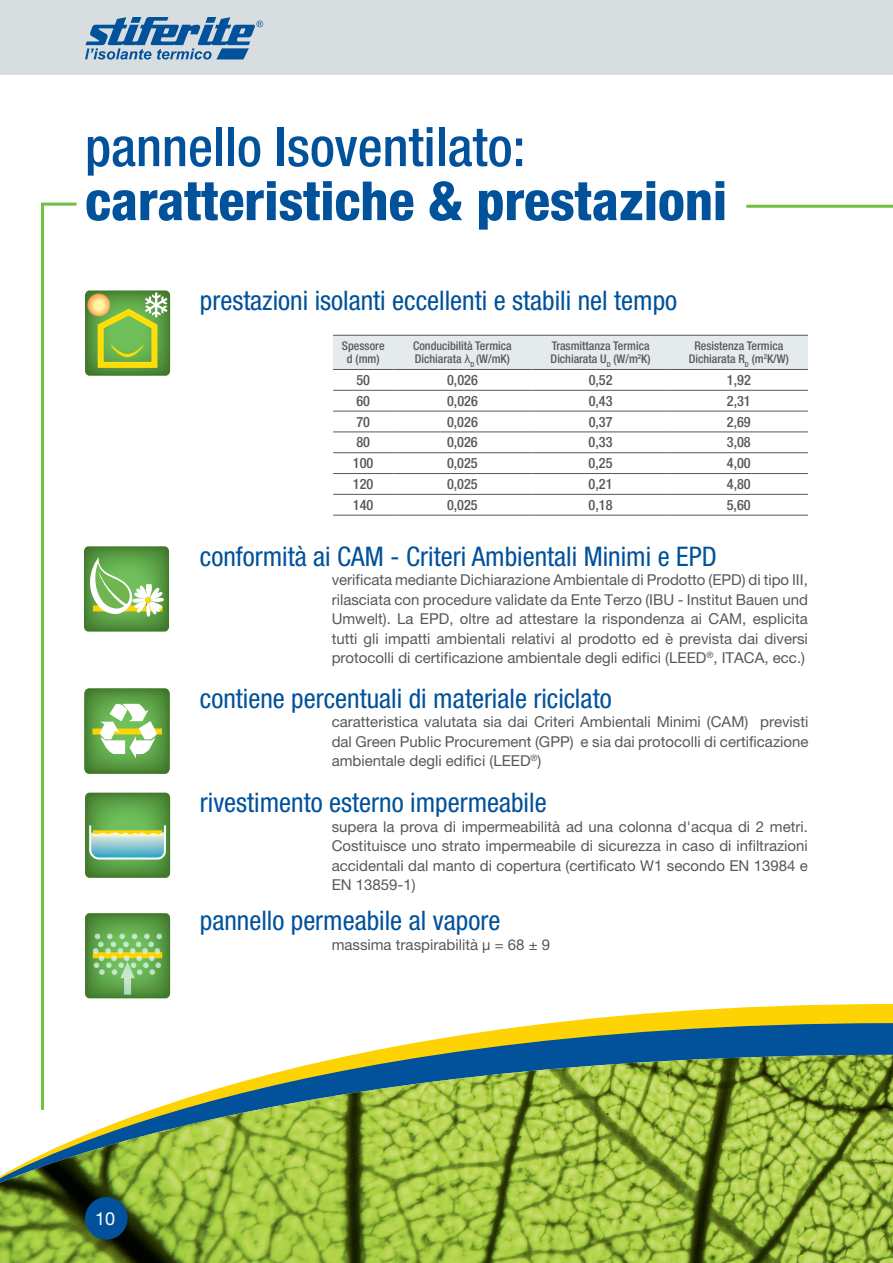
<style>
.page{position:relative;width:893px;height:1263px;background:#fff}
.page>*{position:absolute;margin:0;border:0;box-sizing:border-box;transform-origin:0 0}
.t1{font:800 condensed 54px "Helvetica Neue LT Pro";color:#01519b}
.t2{font:500 condensed 54px "Helvetica Neue LT Pro";color:#01519b}
.t3{font:condensed 27px "Helvetica Neue LT Pro";color:#01519b}
.t4{font:18px "Helvetica Neue LT Pro";color:#fff}
.t5{font:15px/19.5px "Helvetica Neue LT Pro";color:#57585a;text-align:justify}
.t6{font:500 condensed 14.25px "Helvetica Neue LT Pro";color:#57585a}
.t7{font:500 condensed 12px/13.6px "Helvetica Neue LT Pro";color:#57585a;text-align:center}
.s1{font-family:"Arial Unicode MS";font-weight:400;font-stretch:normal}
</style>
<div class="page">
<div style="left:0;top:0;width:893px;height:74px;background:#d8dde0"></div>
<svg style="left:85px;top:17px;width:178px;height:43px"></svg>
<img style="left:0;top:797px;width:893px;height:466px">
<div style="left:85px;top:1197px;width:43px;height:42px;background:#01519b;border-radius:50%"></div>
<div style="left:333px;top:336px;width:410px;height:33px;background:#e5eaec"></div>
<hr style="left:333px;top:335px;width:60px;height:1px;background:#57585a">
<hr style="left:393px;top:335px;width:138px;height:1px;background:#57585a">
<hr style="left:531px;top:335px;width:139px;height:1px;background:#57585a">
<hr style="left:670px;top:335px;width:138px;height:1px;background:#57585a">
<hr style="left:333px;top:369px;width:60px;height:1px;background:#57585a">
<hr style="left:393px;top:369px;width:138px;height:1px;background:#57585a">
<hr style="left:531px;top:369px;width:139px;height:1px;background:#57585a">
<hr style="left:670px;top:369px;width:138px;height:1px;background:#57585a">
<hr style="left:333px;top:390px;width:60px;height:1px;background:#57585a">
<hr style="left:393px;top:390px;width:138px;height:1px;background:#57585a">
<hr style="left:531px;top:390px;width:139px;height:1px;background:#57585a">
<hr style="left:670px;top:390px;width:138px;height:1px;background:#57585a">
<hr style="left:333px;top:411px;width:60px;height:1px;background:#57585a">
<hr style="left:393px;top:411px;width:138px;height:1px;background:#57585a">
<hr style="left:531px;top:411px;width:139px;height:1px;background:#57585a">
<hr style="left:670px;top:411px;width:138px;height:1px;background:#57585a">
<hr style="left:333px;top:431px;width:60px;height:1px;background:#57585a">
<hr style="left:393px;top:431px;width:138px;height:1px;background:#57585a">
<hr style="left:531px;top:431px;width:139px;height:1px;background:#57585a">
<hr style="left:670px;top:431px;width:138px;height:1px;background:#57585a">
<hr style="left:333px;top:452px;width:60px;height:1px;background:#57585a">
<hr style="left:393px;top:452px;width:138px;height:1px;background:#57585a">
<hr style="left:531px;top:452px;width:139px;height:1px;background:#57585a">
<hr style="left:670px;top:452px;width:138px;height:1px;background:#57585a">
<hr style="left:333px;top:473px;width:60px;height:1px;background:#57585a">
<hr style="left:393px;top:473px;width:138px;height:1px;background:#57585a">
<hr style="left:531px;top:473px;width:139px;height:1px;background:#57585a">
<hr style="left:670px;top:473px;width:138px;height:1px;background:#57585a">
<hr style="left:333px;top:494px;width:60px;height:1px;background:#57585a">
<hr style="left:393px;top:494px;width:138px;height:1px;background:#57585a">
<hr style="left:531px;top:494px;width:139px;height:1px;background:#57585a">
<hr style="left:670px;top:494px;width:138px;height:1px;background:#57585a">
<hr style="left:333px;top:515px;width:60px;height:1px;background:#57585a">
<hr style="left:393px;top:515px;width:138px;height:1px;background:#57585a">
<hr style="left:531px;top:515px;width:139px;height:1px;background:#57585a">
<hr style="left:670px;top:515px;width:138px;height:1px;background:#57585a">
<svg style="left:743px;top:204px;width:150px;height:803px"></svg>
<svg style="left:40px;top:202px;width:130px;height:911px"></svg>
<h1 class="t2" style="left:85px;top:115px;width:442px">pannello Isoventilato:</h1>
<h1 class="t1" style="left:85px;top:167px;width:643px">caratteristiche &amp; prestazioni</h1>
<h2 class="t3" style="left:200px;top:285px;width:479px">prestazioni isolanti eccellenti e stabili nel tempo</h2>
<p class="t7" style="left:342px;top:339px;width:44px">Spessore d (mm)</p>
<p class="t7" style="left:413px;top:339px;width:100px;text-align:left">Conducibilità Termica<br>Dichiarata <span class="s1">λ</span><sub>D</sub> (W/mK)</p>
<p class="t7" style="left:551px;top:339px;width:101px;text-align:left">Trasmittanza Termica<br>Dichiarata U<sub>D</sub> (W/m<sup>2</sup>K)</p>
<p class="t7" style="left:689px;top:339px;width:101px">Resistenza Termica<br>Dichiarata R<sub>D</sub> (m<sup>2</sup>K/W)</p>
<p class="t6" style="left:356px;top:371px;width:15px">50</p>
<p class="t6" style="left:447px;top:371px;width:32px">0,026</p>
<p class="t6" style="left:589px;top:371px;width:25px">0,52</p>
<p class="t6" style="left:727px;top:371px;width:25px">1,92</p>
<p class="t6" style="left:356px;top:392px;width:15px">60</p>
<p class="t6" style="left:447px;top:392px;width:32px">0,026</p>
<p class="t6" style="left:589px;top:392px;width:25px">0,43</p>
<p class="t6" style="left:727px;top:392px;width:25px">2,31</p>
<p class="t6" style="left:356px;top:413px;width:15px">70</p>
<p class="t6" style="left:447px;top:413px;width:32px">0,026</p>
<p class="t6" style="left:589px;top:413px;width:25px">0,37</p>
<p class="t6" style="left:727px;top:413px;width:25px">2,69</p>
<p class="t6" style="left:356px;top:434px;width:15px">80</p>
<p class="t6" style="left:447px;top:434px;width:32px">0,026</p>
<p class="t6" style="left:589px;top:434px;width:25px">0,33</p>
<p class="t6" style="left:727px;top:434px;width:25px">3,08</p>
<p class="t6" style="left:353px;top:455px;width:22px">100</p>
<p class="t6" style="left:447px;top:455px;width:32px">0,025</p>
<p class="t6" style="left:589px;top:455px;width:25px">0,25</p>
<p class="t6" style="left:727px;top:455px;width:25px">4,00</p>
<p class="t6" style="left:353px;top:475px;width:22px">120</p>
<p class="t6" style="left:447px;top:475px;width:32px">0,025</p>
<p class="t6" style="left:589px;top:475px;width:25px">0,21</p>
<p class="t6" style="left:727px;top:475px;width:25px">4,80</p>
<p class="t6" style="left:353px;top:496px;width:22px">140</p>
<p class="t6" style="left:447px;top:496px;width:32px">0,025</p>
<p class="t6" style="left:589px;top:496px;width:25px">0,18</p>
<p class="t6" style="left:727px;top:496px;width:25px">5,60</p>
<h2 class="t3" style="left:200px;top:540px;width:518px">conformità ai CAM - Criteri Ambientali Minimi e EPD</h2>
<p class="t5" style="left:332px;top:570px;width:478px">verificata mediante Dichiarazione Ambientale di Prodotto (EPD) di tipo III, rilasciata con procedure validate da Ente Terzo (IBU - Institut Bauen und Umwelt). La EPD, oltre ad attestare la rispondenza ai CAM, esplicita tutti gli impatti ambientali relativi al prodotto ed è prevista dai diversi protocolli di certificazione ambientale degli edifici (LEED<sup>®</sup>, ITACA, ecc.)</p>
<h2 class="t3" style="left:200px;top:683px;width:413px">contiene percentuali di materiale riciclato</h2>
<p class="t5" style="left:332px;top:712px;width:478px">caratteristica valutata sia dai Criteri Ambientali Minimi (CAM) previsti dal Green Public Procurement (GPP) e sia dai protocolli di certificazione ambientale degli edifici (LEED<sup>®</sup>)</p>
<h2 class="t3" style="left:200px;top:787px;width:348px">rivestimento esterno impermeabile</h2>
<p class="t5" style="left:332px;top:816px;width:478px">supera la prova di impermeabilità ad una colonna d'acqua di 2 metri.<br>Costituisce uno strato impermeabile di sicurezza in caso di infiltrazioni accidentali dal manto di copertura (certificato W1 secondo EN 13984 e EN 13859-1)</p>
<h2 class="t3" style="left:200px;top:905px;width:302px">pannello permeabile al vapore</h2>
<p class="t5" style="left:332px;top:934px;width:220px">massima traspirabilità μ = 68 ± 9</p>
<p class="t4" style="left:95px;top:1207px;width:22px">10</p>
</div>
